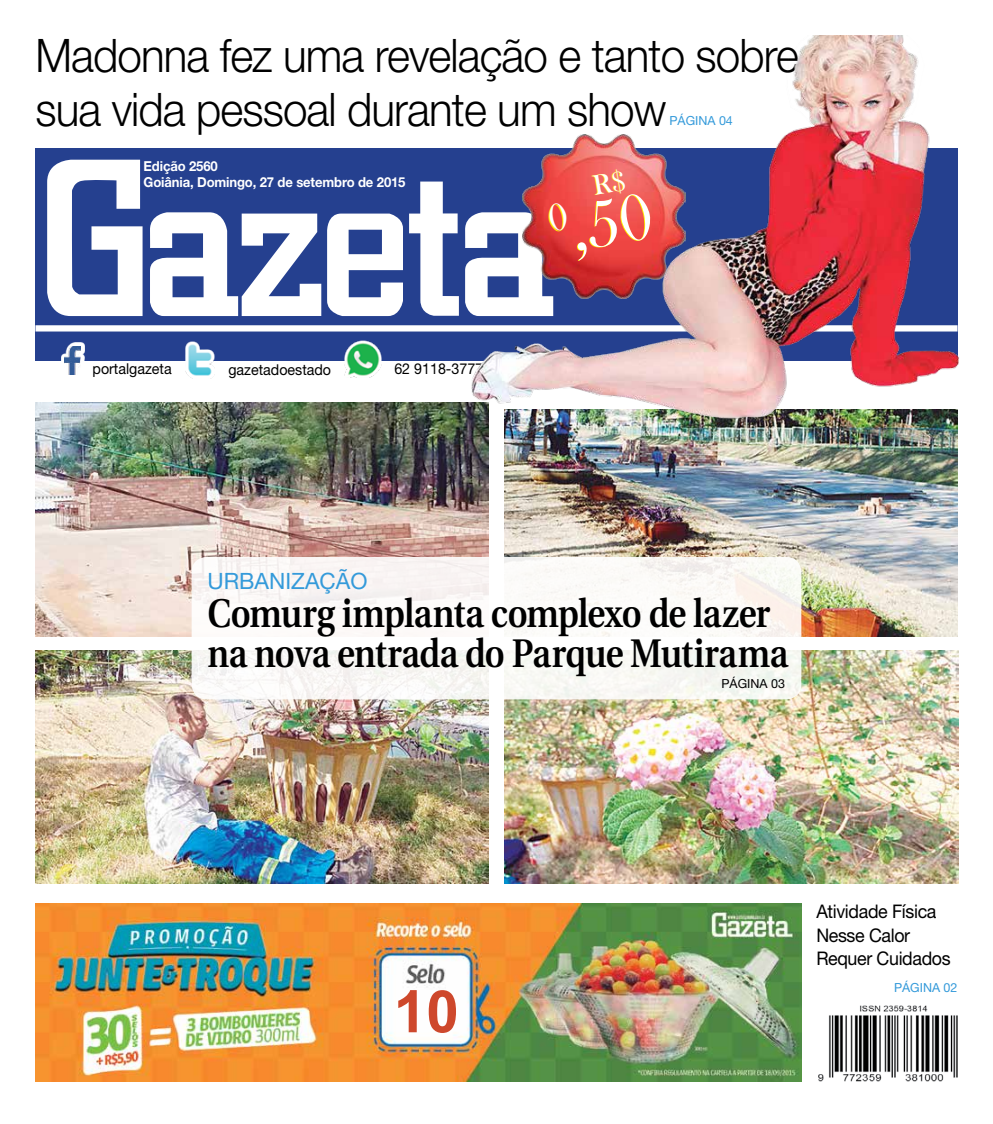
<style>
.page{position:relative;width:993px;height:1124px;background:#fff}
.page>*{position:absolute;margin:0;border:0;box-sizing:border-box;transform-origin:0 0}
.t1{font:68.25px "Bask Old Face";color:#fff}
.t2{font:700 58.62px "Arial";color:#ce482c}
.t3{font:300 46.25px/53.8px "Helvetica Neue";letter-spacing:-.02em;color:#000;scale:.95 1}
.t4{font:600 39.88px/40px "Utopia";letter-spacing:-.015em;color:#000;scale:.86 1}
.t5{font:22.5px "Helvetica Neue";color:#349ada}
.t6{font:18.75px/23.8px "Helvetica Neue";letter-spacing:-.02em;color:#000;scale:.95 1}
.t7{font:15px "Helvetica Neue";color:#000;scale:.95 1}
.t8{font:700 13.75px/16.5px "Helvetica Neue";letter-spacing:-.01em;color:#fff;scale:.95 1}
.t9{font:12.5px "Helvetica Neue";color:#349ada}
.t10{font:12.5px "Helvetica Neue";color:#000}
</style>
<div class="page">
<img style="left:36px;top:403px;width:453px;height:233px">
<img style="left:504px;top:424px;width:453px;height:212px">
<img style="left:35px;top:650px;width:454px;height:233px">
<img style="left:504px;top:650px;width:453px;height:233px">
<div style="left:35px;top:148px;width:922px;height:212px;background:#25408f"></div>
<svg style="left:47px;top:160px;width:95px;height:156px"></svg>
<svg style="left:150px;top:212px;width:171px;height:104px"></svg>
<svg style="left:327px;top:213px;width:76px;height:103px"></svg>
<svg style="left:409px;top:181px;width:37px;height:135px"></svg>
<div style="left:35px;top:325px;width:922px;height:6px;background:#fff"></div>
<svg style="left:61px;top:342px;width:23px;height:22px"></svg>
<img style="left:65px;top:346px;width:16px;height:29px">
<img style="left:185px;top:342px;width:29px;height:36px">
<img style="left:344px;top:341px;width:37px;height:37px">
<img style="left:35px;top:903px;width:766px;height:178px">
<img style="left:818px;top:1005px;width:139px;height:77px">
<div style="left:191px;top:557px;width:610px;height:142px;background:#fbf9f7;border-radius:15px"></div>
<img style="left:446px;top:35px;width:513px;height:389px">
<svg style="left:592px;top:168px;width:34px;height:27px"></svg>
<p class="t3" style="left:35px;top:27px;width:804px">Madonna fez uma revelação e tanto sobre sua vida pessoal durante um show</p>
<p class="t9" style="left:669px;top:113px;width:65px">PÁGINA 04</p>
<p class="t8" style="left:144px;top:157px;width:277px">Edição 2560<br>Goiânia, Domingo, 27 de setembro de 2015</p>
<p class="t7" style="left:92px;top:360px;width:85px">portalgazeta</p>
<p class="t7" style="left:228px;top:360px;width:110px">gazetadoestado</p>
<p class="t5" style="left:207px;top:567px;width:161px">Ur bani zação</p>
<h1 class="t1" style="left:544px;top:195px;width:104px;rotate:-10deg"><sup>0</sup>,50</h1>
<p class="t4" style="left:207px;top:593px;width:676px">Comurg implanta complexo de lazer na nova entrada do Parque Mutirama</p>
<p class="t10" style="left:721px;top:675px;width:65px">PÁGINA 03</p>
<p class="t2" style="left:393px;top:972px;width:67px">10</p>
<p class="t6" style="left:816px;top:898px;width:143px">Atividade Física<br>Nesse Calor<br>Requer Cuidados</p>
<p class="t9" style="left:893px;top:979px;width:65px">PÁGINA 02</p>
</div>
